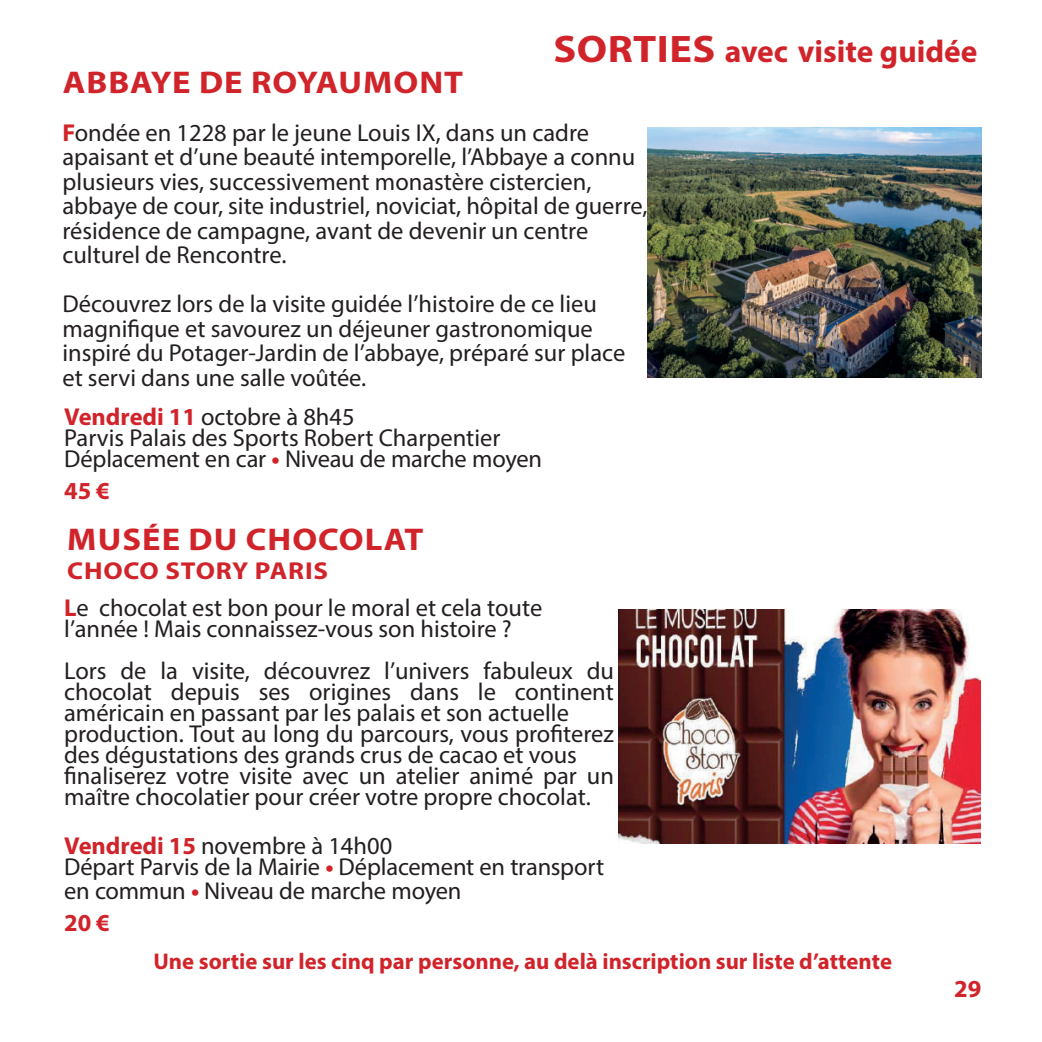
<style>
.page{position:relative;width:1042px;height:1042px;background:#fff}
.page>*{position:absolute;margin:0;border:0;box-sizing:border-box;transform-origin:0 0}
.t1{font:700 31.5px "Myriad Pro";letter-spacing:.03em;color:#d1232a;scale:1.1 1}
.t2{font:700 31.5px "Myriad Pro";letter-spacing:.01em;color:#d1232a}
.t3{font:24.5px/21px "Myriad Pro";color:#231f20}
.t4{font:700 24.5px "Myriad Pro";color:#d1232a}
.t5{font:700 22.75px "Myriad Pro";color:#d1232a}
.s1{font-size:38.5px}
.s2{font-weight:700;color:#d1232a}
</style>
<div class="page">
<img style="left:647px;top:127px;width:334px;height:251px">
<img style="left:619px;top:609px;width:361px;height:234px">
<p class="t1" style="left:63px;top:62px;width:366px">ABBAYE DE ROYAUMONT</p>
<p class="t2" style="left:554px;top:31px;width:425px"><span class="s1">SORTIES</span> avec visite guidée</p>
<p class="t3" style="left:62px;top:120px;width:586px;line-height:24.5px"><span class="s2">F</span>ondée en 1228 par le jeune Louis IX, dans un cadre apaisant et d’une beauté intemporelle, l’Abbaye a connu plusieurs vies, successivement monastère cistercien, abbaye de cour, site industriel, noviciat, hôpital de guerre, résidence de campagne, avant de devenir un centre culturel de Rencontre.</p>
<p class="t3" style="left:62px;top:292px;width:564px;line-height:24.5px">Découvrez lors de la visite guidée l’histoire de ce lieu magnifique et savourez un déjeuner gastronomique inspiré du Potager-Jardin de l’abbaye, préparé sur place et servi dans une salle voûtée.</p>
<p class="t3" style="left:64px;top:406px;width:479px"><span class="s2">Vendredi 11</span> octobre à 8h45<br>Parvis Palais des Sports Robert Charpentier<br>Déplacement en car <span class="s2">•</span> Niveau de marche moyen</p>
<p class="t4" style="left:64px;top:474px;width:47px">45 €</p>
<p class="t1" style="left:67px;top:518px;width:325px">MUSÉE DU CHOCOLAT</p>
<p class="t3" style="left:64px;top:552px;width:480px;line-height:36.6px"><span class="s2">CHOCO STORY PARIS<br>L</span>e chocolat est bon pour le moral et cela toute</p>
<p class="t3" style="left:64px;top:607px;width:551px;line-height:42px">l’année ! Mais connaissez-vous son histoire ?<br>Lors de la visite, découvrez l’univers fabuleux du</p>
<p class="t3" style="left:64px;top:680px;width:551px">chocolat depuis ses origines dans le continent américain en passant par les palais et son actuelle production. Tout au long du parcours, vous profiterez des dégustations des grands crus de cacao et vous finaliserez votre visite avec un atelier animé par un maître chocolatier pour créer votre propre chocolat.</p>
<p class="t3" style="left:64px;top:834px;width:541px"><span class="s2">Vendredi 15</span> novembre à 14h00<br>Départ Parvis de la Mairie <span class="s2">•</span> Déplacement en transport</p>
<p class="t3" style="left:64px;top:874px;width:399px;line-height:31.5px">en commun <span class="s2">•</span> Niveau de marche moyen<br><span class="s2">20 €</span></p>
<p class="t5" style="left:153px;top:946px;width:740px">Une sortie sur les cinq par personne, au delà inscription sur liste d’attente</p>
<p class="t4" style="left:954px;top:972px;width:29px">29</p>
</div>
